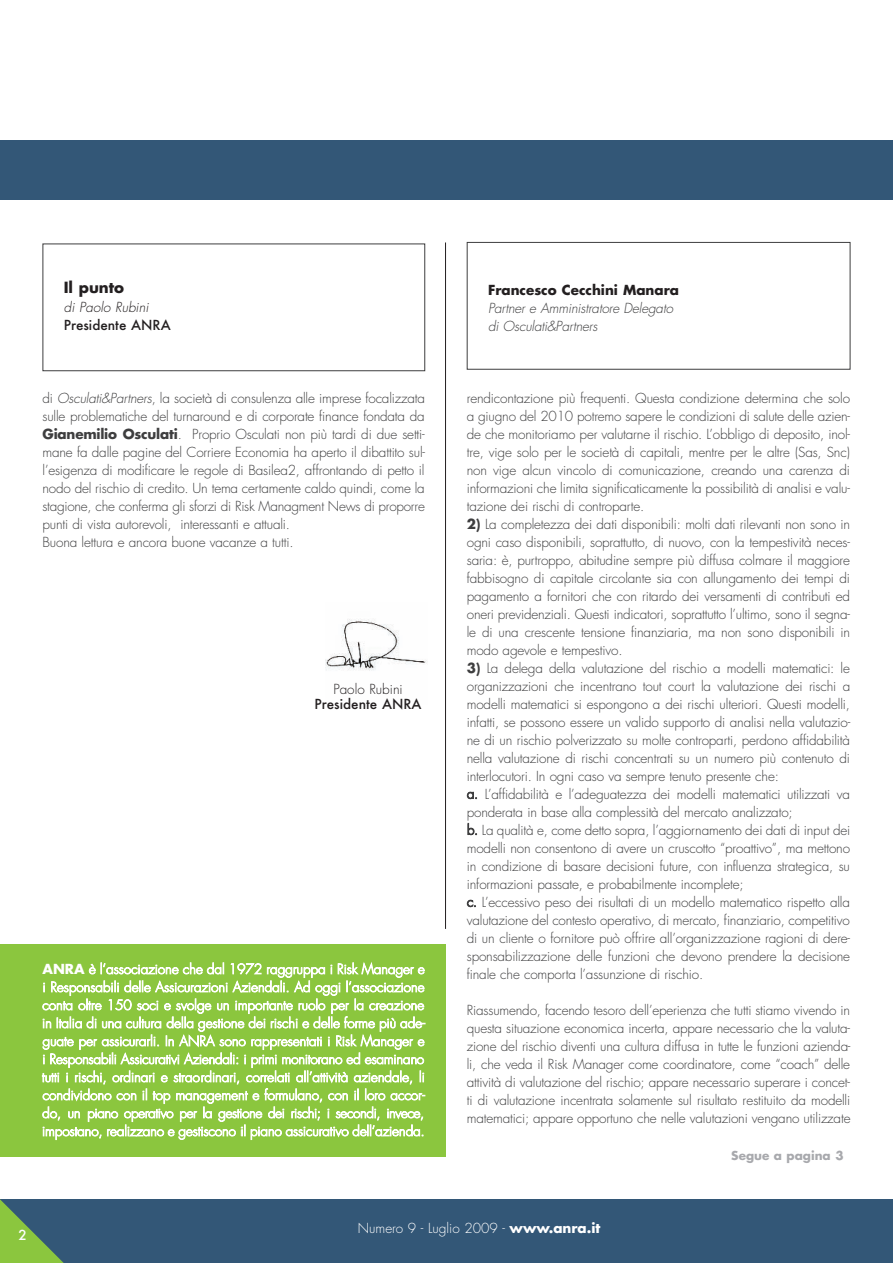
<style>
.page{position:relative;width:893px;height:1263px;background:#fff}
.page>*{position:absolute;margin:0;border:0;box-sizing:border-box;transform-origin:0 0}
.t1{font:700 15px "Futura";color:#231f20}
.t2{font:300 13.5px/18px "Futura";letter-spacing:-.015em;color:#3e3e3f;text-align:justify}
.t3{font:300 13.5px/18px "Futura";letter-spacing:-.005em;color:#fff;text-align:justify}
.t4{font:italic 300 13.5px/18px "Futura";letter-spacing:-.015em;color:#3e3e3f}
.t5{font:500 13.5px "Futura";color:#231f20}
.t6{font:700 13.5px "Futura";color:#231f20}
.t7{font:italic 300 13.5px "Futura";color:#231f20}
.t8{font:300 13.5px "Futura";color:#231f20}
.t9{font:500 13.5px "Futura";color:#fff}
.t10{font:700 12px "Futura";color:#a8a9ad}
.s1{font-style:italic}
.s2{font-weight:700}
</style>
<div class="page">
<div style="left:0;top:1199px;width:893px;height:64px;background:#335777"></div>
<svg style="left:0;top:1199px;width:64px;height:64px"></svg>
<div style="left:43px;top:244px;width:382px;height:127px;border:1px solid #3e3e3f"></div>
<div style="left:467px;top:242px;width:383px;height:128px;border:1px solid #3e3e3f"></div>
<div style="left:0;top:140px;width:893px;height:60px;background:#335777"></div>
<div style="left:0;top:944px;width:445px;height:213px;background:#8bc63e"></div>
<hr style="left:445px;top:242px;width:1px;height:687px;background:#231f20">
<img style="left:325px;top:619px;width:102px;height:52px">
<p class="t1" style="left:64px;top:280px;width:62px">Il punto</p>
<p class="t7" style="left:64px;top:301px;width:86px">di Paolo Rubini</p>
<p class="t5" style="left:64px;top:318px;width:108px">Presidente ANRA</p>
<p class="t6" style="left:488px;top:284px;width:192px">Francesco Cecchini Manara</p>
<p class="t4" style="left:488px;top:300px;width:186px">Partner e Amministratore Delegato di Osculati&amp;Partners</p>
<p class="t2" style="left:43px;top:391px;width:384px;text-align:left">di <span class="s1">Osculati&amp;Partners</span>, la società di consulenza alle imprese focalizzata sulle problematiche del turnaround e di corporate finance fondata da <span class="s2">Gianemilio Osculati</span>. Proprio Osculati non più tardi di due setti&shy;mane fa dalle pagine del Corriere Economia ha aperto il dibattito sul&shy;l’esigenza di modificare le regole di Basilea2, affrontando di petto il nodo del rischio di credito. Un tema certamente caldo quindi, come la stagione, che conferma gli sforzi di Risk Managment News di proporre punti di vista autorevoli, interessanti e attuali.<br>Buona lettura e ancora buone vacanze a tutti.</p>
<p class="t8" style="left:333px;top:683px;width:71px">Paolo Rubini</p>
<p class="t5" style="left:315px;top:697px;width:108px">Presidente ANRA</p>
<p class="t3" style="left:42px;top:961px;width:385px"><span class="s2">ANRA</span> è l’associazione che dal 1972 raggruppa i Risk Manager e i Responsabili delle Assicurazioni Aziendali. Ad oggi l’associazione conta oltre 150 soci e svolge un importante ruolo per la creazione in Italia di una cultura della gestione dei rischi e delle forme più ade&shy;guate per assicurarli. In ANRA sono rappresentati i Risk Manager e i Responsabili Assicurativi Aziendali: i primi monitorano ed esaminano tutti i rischi, ordinari e straordinari, correlati all’attività aziendale, li condividono con il top management e formulano, con il loro accor&shy;do, un piano operativo per la gestione dei rischi; i secondi, invece, impostano, realizzano e gestiscono il piano assicurativo dell’azienda.</p>
<p class="t2" style="left:467px;top:390px;width:385px">rendicontazione più frequenti. Questa condizione determina che solo a giugno del 2010 potremo sapere le condizioni di salute delle azien&shy;de che monitoriamo per valutarne il rischio. L’obbligo di deposito, inol&shy;tre, vige solo per le società di capitali, mentre per le altre (Sas, Snc) non vige alcun vincolo di comunicazione, creando una carenza di informazioni che limita significaticamente la possibilità di analisi e valu&shy;tazione dei rischi di controparte.</p>
<p class="t2" style="left:467px;top:516px;width:385px"><span class="s2">2)</span> La completezza dei dati disponibili: molti dati rilevanti non sono in ogni caso disponibili, soprattutto, di nuovo, con la tempestività neces&shy;saria: è, purtroppo, abitudine sempre più diffusa colmare il maggiore fabbisogno di capitale circolante sia con allungamento dei tempi di pagamento a fornitori che con ritardo dei versamenti di contributi ed oneri previdenziali. Questi indicatori, soprattutto l’ultimo, sono il segna&shy;le di una crescente tensione finanziaria, ma non sono disponibili in modo agevole e tempestivo.</p>
<p class="t2" style="left:467px;top:660px;width:385px;text-align:left"><span class="s2">3)</span> La delega della valutazione del rischio a modelli matematici: le organizzazioni che incentrano tout court la valutazione dei rischi a modelli matematici si espongono a dei rischi ulteriori. Questi modelli, infatti, se possono essere un valido supporto di analisi nella valutazio&shy;ne di un rischio polverizzato su molte controparti, perdono affidabilità nella valutazione di rischi concentrati su un numero più contenuto di interlocutori. In ogni caso va sempre tenuto presente che:<br>a. L’affidabilità e l’adeguatezza dei modelli matematici utilizzati va ponderata in base alla complessità del mercato analizzato;<br>b. La qualità e, come detto sopra, l’aggiornamento dei dati di input dei modelli non consentono di avere un cruscotto “proattivo”, ma mettono in condizione di basare decisioni future, con influenza strategica, su informazioni passate, e probabilmente incomplete;<br>c. L’eccessivo peso dei risultati di un modello matematico rispetto alla valutazione del contesto operativo, di mercato, finanziario, competitivo di un cliente o fornitore può offrire all’organizzazione ragioni di dere&shy;sponsabilizzazione delle funzioni che devono prendere la decisione finale che comporta l’assunzione di rischio.</p>
<p class="t2" style="left:467px;top:1002px;width:385px">Riassumendo, facendo tesoro dell’eperienza che tutti stiamo vivendo in questa situazione economica incerta, appare necessario che la valuta&shy;zione del rischio diventi una cultura diffusa in tutte le funzioni azienda&shy;li, che veda il Risk Manager come coordinatore, come “coach” delle attività di valutazione del rischio; appare necessario superare i concet&shy;ti di valutazione incentrata solamente sul risultato restituito da modelli matematici; appare opportuno che nelle valutazioni vengano utilizzate</p>
<p class="t10" style="left:731px;top:1149px;width:114px">Segue a pagina 3</p>
<p class="t9" style="left:19px;top:1228px;width:10px">2</p>
<p class="t3" style="left:358px;top:1220px;width:244px">Numero 9 - Luglio 2009 - <span class="s2">www.anra.it</span></p>
</div>
